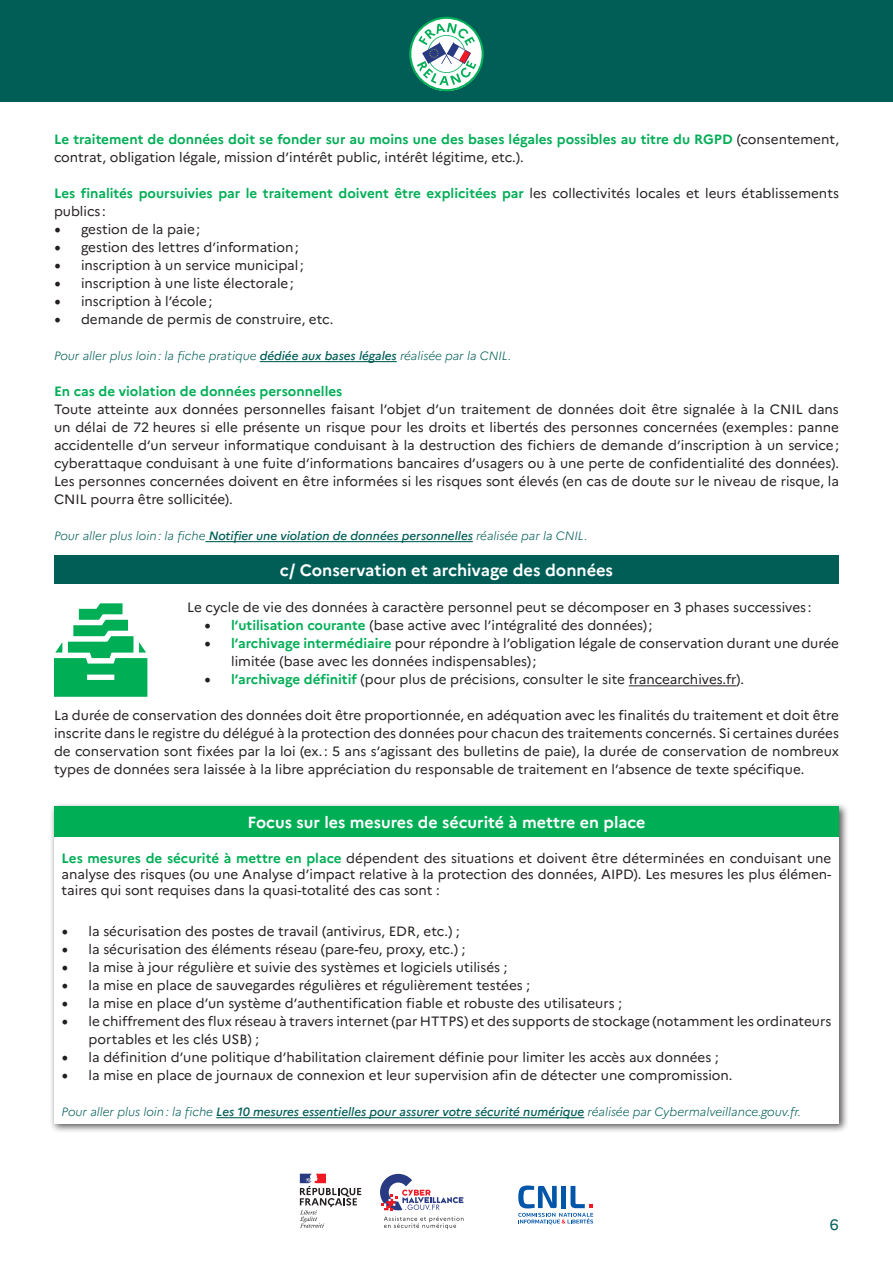
<style>
.page{position:relative;width:893px;height:1263px;background:#fff}
.page>*{position:absolute;margin:0;border:0;box-sizing:border-box;transform-origin:0 0}
.t1{font:700 16.5px "Marianne";color:#fff}
.t2{font:700 16.05px "Marianne";color:#fff}
.t3{font:15px "Marianne";color:#005e57}
.t4{font:13.5px/18px "Marianne";color:#241f1f}
.t5{font:700 13.5px/18px "Marianne";color:#00ae56}
.t6{font:italic 300 12px "Marianne";color:#005e57}
.s1{font-weight:700;color:#00ae56}
.s2{font-weight:400;color:#241f1f}
.s3{font-family:"Minion Pro";font-size:18px}
.s4{font-weight:500}
</style>
<div class="page">
<div style="left:0;top:0;width:893px;height:102px;background:#005e57"></div>
<svg style="left:409px;top:17px;width:75px;height:74px"></svg>
<svg style="left:380px;top:1174px;width:83px;height:36px"></svg>
<svg style="left:384px;top:1216px;width:79px;height:13px"></svg>
<svg style="left:300px;top:1174px;width:61px;height:53px"></svg>
<svg style="left:518px;top:1185px;width:75px;height:39px"></svg>
<div style="left:54px;top:555px;width:785px;height:29px;background:#005e57"></div>
<svg style="left:54px;top:603px;width:93px;height:94px"></svg>
<hr style="left:629px;top:685px;width:107px;height:1px;background:#241f1f">
<hr style="left:205px;top:541px;width:268px;height:1px;background:#005e57">
<hr style="left:260px;top:361px;width:137px;height:1px;background:#005e57">
<div style="left:49px;top:802px;width:800px;height:331px;background:#241f1f;opacity:.75"></div>
<div style="left:54px;top:807px;width:785px;height:317px;background:#fff"></div>
<hr style="left:216px;top:1117px;width:368px;height:1px;background:#005e57">
<div style="left:54px;top:806px;width:785px;height:31px;background:#00ae56"></div>
<p class="t4" style="left:54px;top:130px;width:786px"><span class="s1">Le traitement de données doit se fonder sur au moins une des bases légales possibles au titre du RGPD</span> (consentement, contrat, obligation légale, mission d’intérêt public, intérêt légitime, etc.).</p>
<p class="t5" style="left:54px;top:184px;width:786px">Les finalités poursuivies par le traitement doivent être explicitées par <span class="s2">les collectivités locales et leurs établissements publics :</span></p>
<p class="t4" style="left:54px;top:220px;width:148px"><span class="s3">•</span> gestion de la paie;</p>
<p class="t4" style="left:54px;top:238px;width:246px"><span class="s3">•</span> gestion des lettres d’information;</p>
<p class="t4" style="left:54px;top:256px;width:251px"><span class="s3">•</span> inscription à un service municipal;</p>
<p class="t4" style="left:54px;top:274px;width:241px"><span class="s3">•</span> inscription à une liste électorale;</p>
<p class="t4" style="left:54px;top:292px;width:160px"><span class="s3">•</span> inscription à l’école;</p>
<p class="t4" style="left:54px;top:310px;width:281px"><span class="s3">•</span> demande de permis de construire, etc.</p>
<p class="t6" style="left:54px;top:348px;width:459px">Pour aller plus loin: la fiche pratique <span class="s4">dédiée aux bases légales</span> réalisée par la CNIL.</p>
<p class="t5" style="left:54px;top:382px;width:290px">En cas de violation de données personnelles</p>
<p class="t4" style="left:54px;top:400px;width:786px;text-align:justify">Toute atteinte aux données personnelles faisant l’objet d’un traitement de données doit être signalée à la CNIL dans un délai de 72 heures si elle présente un risque pour les droits et libertés des personnes concernées (exemples : panne accidentelle d’un serveur informatique conduisant à la destruction des fichiers de demande d’inscription à un service; cyberattaque conduisant à une fuite d’informations bancaires d’usagers ou à une perte de confidentialité des données).<br>Les personnes concernées doivent en être informées si les risques sont élevés (en cas de doute sur le niveau de risque, la CNIL pourra être sollicitée).</p>
<p class="t6" style="left:54px;top:528px;width:535px">Pour aller plus loin: la fiche <span class="s4">Notifier une violation de données personnelles</span> réalisée par la CNIL.</p>
<p class="t1" style="left:280px;top:560px;width:335px">c/ Conservation et archivage des données</p>
<p class="t4" style="left:187px;top:598px;width:626px">Le cycle de vie des données à caractère personnel peut se décomposer en 3 phases successives :</p>
<p class="t4" style="left:204px;top:616px;width:450px"><span class="s3">•</span> <span class="s1">l’utilisation courante</span> (base active avec l’intégralité des données);</p>
<p class="t4" style="left:231px;top:634px;width:609px;text-indent:-27px"><span class="s3">•</span> <span class="s1">l’archivage intermédiaire</span> pour répondre à l’obligation légale de conservation durant une durée limitée (base avec les données indispensables);</p>
<p class="t4" style="left:204px;top:670px;width:542px"><span class="s3">•</span> <span class="s1">l’archivage définitif</span> (pour plus de précisions, consulter le site francearchives.fr).</p>
<p class="t4" style="left:54px;top:706px;width:787px;text-align:justify">La durée de conservation des données doit être proportionnée, en adéquation avec les finalités du traitement et doit être inscrite dans le registre du délégué à la protection des données pour chacun des traitements concernés. Si certaines durées de conservation sont fixées par la loi (ex.: 5 ans s’agissant des bulletins de paie), la durée de conservation de nombreux types de données sera laissée à la libre appréciation du responsable de traitement en l’absence de texte spécifique.</p>
<p class="t2" style="left:248px;top:812px;width:399px">Focus sur les mesures de sécurité à mettre en place</p>
<p class="t4" style="left:62px;top:850px;width:771px;line-height:16.2px;text-align:justify"><span class="s1">Les mesures de sécurité à mettre en place</span> dépendent des situations et doivent être déterminées en conduisant une analyse des risques (ou une Analyse d’impact relative à la protection des données, AIPD). Les mesures les plus élémen&shy;taires qui sont requises dans la quasi-totalité des cas sont :</p>
<p class="t4" style="left:62px;top:922px;width:400px"><span class="s3">•</span> la sécurisation des postes de travail (antivirus, EDR, etc.) ;</p>
<p class="t4" style="left:62px;top:940px;width:405px"><span class="s3">•</span> la sécurisation des éléments réseau (pare-feu, proxy, etc.) ;</p>
<p class="t4" style="left:62px;top:958px;width:447px"><span class="s3">•</span> la mise à jour régulière et suivie des systèmes et logiciels utilisés ;</p>
<p class="t4" style="left:62px;top:976px;width:470px"><span class="s3">•</span> la mise en place de sauvegardes régulières et régulièrement testées ;</p>
<p class="t4" style="left:62px;top:994px;width:562px"><span class="s3">•</span> la mise en place d’un système d’authentification fiable et robuste des utilisateurs ;</p>
<p class="t4" style="left:89px;top:1012px;width:744px;text-indent:-27px"><span class="s3">•</span> le chiffrement des flux réseau à travers internet (par HTTPS) et des supports de stockage (notamment les ordinateurs portables et les clés USB) ;</p>
<p class="t4" style="left:62px;top:1048px;width:659px"><span class="s3">•</span> la définition d’une politique d’habilitation clairement définie pour limiter les accès aux données ;</p>
<p class="t4" style="left:62px;top:1066px;width:672px"><span class="s3">•</span> la mise en place de journaux de connexion et leur supervision afin de détecter une compromission.</p>
<p class="t6" style="left:62px;top:1104px;width:741px">Pour aller plus loin: la fiche <span class="s4">Les 10 mesures essentielles pour assurer votre sécurité numérique</span> réalisée par Cybermalveillance.gouv.fr.</p>
<p class="t3" style="left:830px;top:1215px;width:10px">6</p>
</div>
